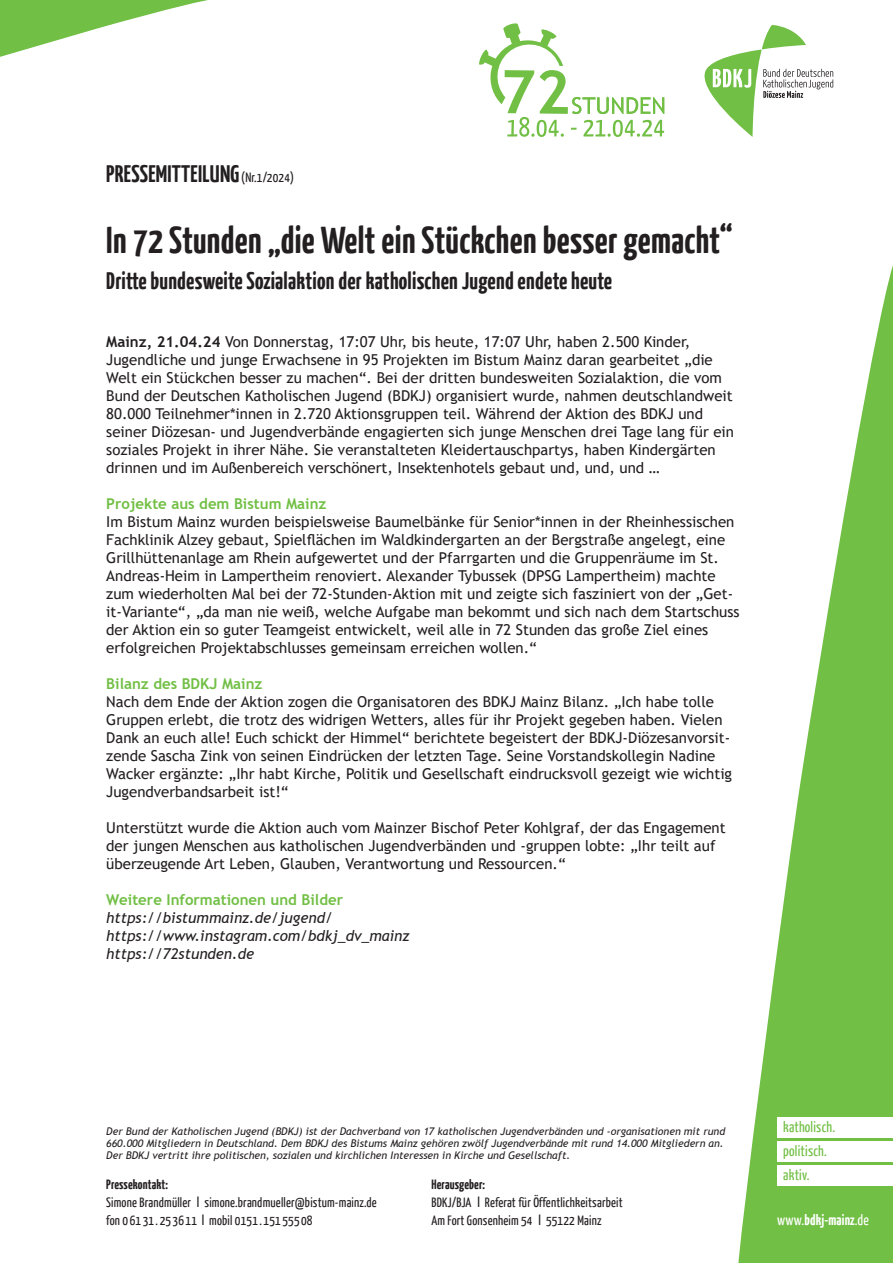
<style>
.page{position:relative;width:893px;height:1263px;background:#fff}
.page>*{position:absolute;margin:0;border:0;box-sizing:border-box;transform-origin:0 0}
.t1{font:700 37.5px "BDKJ";color:#231f20}
.t2{font:700 24px "BDKJ";color:#231f20}
.t3{font:15px/18px "Trebuchet MS";color:#231f20}
.t4{font:italic 15px/18px "Trebuchet MS";color:#231f20}
.t5{font:700 15px "Trebuchet MS";color:#71bf44}
.t6{font:15px/24px "BDKJ";color:#71bf44}
.t7{font:700 15px "BDKJ";color:#fff}
.t8{font:13.5px/18px "BDKJ";color:#231f20}
.t9{font:italic 10.5px/12px "Trebuchet MS";color:#231f20}
.s1{font-weight:400;font-size:13.5px}
.s2{font-weight:400;font-size:13.5px;color:#fff}
.s3{font-weight:700}
.s4{font-size:15px}
.s5{font-weight:400}
</style>
<div class="page">
<svg style="left:738px;top:265px;width:155px;height:998px;fill:#71bf44"></svg>
<div style="left:777px;top:1117px;width:116px;height:21px;background:#fff"></div>
<div style="left:777px;top:1141px;width:116px;height:21px;background:#fff"></div>
<div style="left:777px;top:1165px;width:116px;height:21px;background:#fff"></div>
<svg style="left:0;top:0;width:208px;height:57px"></svg>
<svg style="left:479px;top:23px;width:354px;height:114px"></svg>
<h2 class="t2" style="left:106px;top:158px;width:263px">PRESSEMITTEILUNG <span class="s1">(Nr.1/2024)</span> <span class="s2">(Nr. 02/2011)</span></h2>
<h1 class="t1" style="left:106px;top:215px;width:628px">In 72 Stunden „die Welt ein Stückchen besser gemacht“</h1>
<h2 class="t2" style="left:106px;top:265px;width:508px">Dritte bundesweite Sozialaktion der katholischen Jugend endete heute</h2>
<p class="t3" style="left:106px;top:333px;width:629px"><span class="s3">Mainz, 21.04.24</span> Von Donnerstag, 17:07 Uhr, bis heute, 17:07 Uhr, haben 2.500 Kinder, Jugendliche und junge Erwachsene in 95 Projekten im Bistum Mainz daran gearbeitet „die Welt ein Stückchen besser zu machen“. Bei der dritten bundesweiten Sozialaktion, die vom Bund der Deutschen Katholischen Jugend (BDKJ) organisiert wurde, nahmen deutschlandweit 80.000 Teilnehmer*innen in 2.720 Aktionsgruppen teil. Während der Aktion des BDKJ und seiner Diözesan- und Jugendverbände engagierten sich junge Menschen drei Tage lang für ein soziales Projekt in ihrer Nähe. Sie veranstalteten Kleidertauschpartys, haben Kindergärten drinnen und im Außenbereich verschönert, Insektenhotels gebaut und, und, und …</p>
<p class="t5" style="left:106px;top:494px;width:222px">Projekte aus dem Bistum Mainz</p>
<p class="t3" style="left:106px;top:513px;width:635px">Im Bistum Mainz wurden beispielsweise Baumelbänke für Senior*innen in der Rheinhessischen Fachklinik Alzey gebaut, Spielflächen im Waldkindergarten an der Bergstraße angelegt, eine Grillhüttenanlage am Rhein aufgewertet und der Pfarrgarten und die Gruppenräume im St.<br>Andreas-Heim in Lampertheim renoviert. Alexander Tybussek (DPSG Lampertheim) machte zum wiederholten Mal bei der 72-Stunden-Aktion mit und zeigte sich fasziniert von der „Get&shy;it-Variante“, „da man nie weiß, welche Aufgabe man bekommt und sich nach dem Startschuss der Aktion ein so guter Teamgeist entwickelt, weil alle in 72 Stunden das große Ziel eines erfolgreichen Projektabschlusses gemeinsam erreichen wollen.“</p>
<p class="t5" style="left:106px;top:674px;width:158px">Bilanz des BDKJ Mainz</p>
<p class="t3" style="left:106px;top:693px;width:627px">Nach dem Ende der Aktion zogen die Organisatoren des BDKJ Mainz Bilanz. „Ich habe tolle Gruppen erlebt, die trotz des widrigen Wetters, alles für ihr Projekt gegeben haben. Vielen Dank an euch alle! Euch schickt der Himmel“ berichtete begeistert der BDKJ-Diözesanvorsit&shy;zende Sascha Zink von seinen Eindrücken der letzten Tage. Seine Vorstandskollegin Nadine Wacker ergänzte: „Ihr habt Kirche, Politik und Gesellschaft eindrucksvoll gezeigt wie wichtig Jugendverbandsarbeit ist!“</p>
<p class="t3" style="left:106px;top:819px;width:621px">Unterstützt wurde die Aktion auch vom Mainzer Bischof Peter Kohlgraf, der das Engagement der jungen Menschen aus katholischen Jugendverbänden und -gruppen lobte: „Ihr teilt auf überzeugende Art Leben, Glauben, Verantwortung und Ressourcen.“</p>
<p class="t5" style="left:106px;top:890px;width:238px">Weitere Informationen und Bilder</p>
<p class="t4" style="left:106px;top:909px;width:305px">https://bistummainz.de/jugend/ https://www.instagram.com/bdkj_dv_mainz https://72stunden.de</p>
<p class="t9" style="left:106px;top:1125px;width:620px">Der Bund der Katholischen Jugend (BDKJ) ist der Dachverband von 17 katholischen Jugendverbänden und -organisationen mit rund<br>660.000 Mitgliedern in Deutschland. Dem BDKJ des Bistums Mainz gehören zwölf Jugendverbände mit rund 14.000 Mitgliedern an.<br>Der BDKJ vertritt ihre politischen, sozialen und kirchlichen Interessen in Kirche und Gesellschaft.</p>
<p class="t8" style="left:106px;top:1174px;width:272px"><span class="s3">Pressekontakt:<br></span>Simone Brandmüller <span class="s4">I</span> simone.brandmueller@bistum-mainz.de fon 06131.253611 <span class="s4">I</span> mobil 0151.15155508</p>
<p class="t8" style="left:431px;top:1174px;width:193px"><span class="s3">Herausgeber:<br></span>BDKJ/BJA <span class="s4">I</span> Referat für Öffentlichkeitsarbeit<br>Am Fort Gonsenheim 54 <span class="s4">I</span> 55122 Mainz</p>
<p class="t6" style="left:783px;top:1114px;width:54px">katholisch. politisch. aktiv.</p>
<p class="t7" style="left:777px;top:1210px;width:93px"><span class="s5">www.</span>bdkj-mainz<span class="s5">.de</span></p>
</div>
